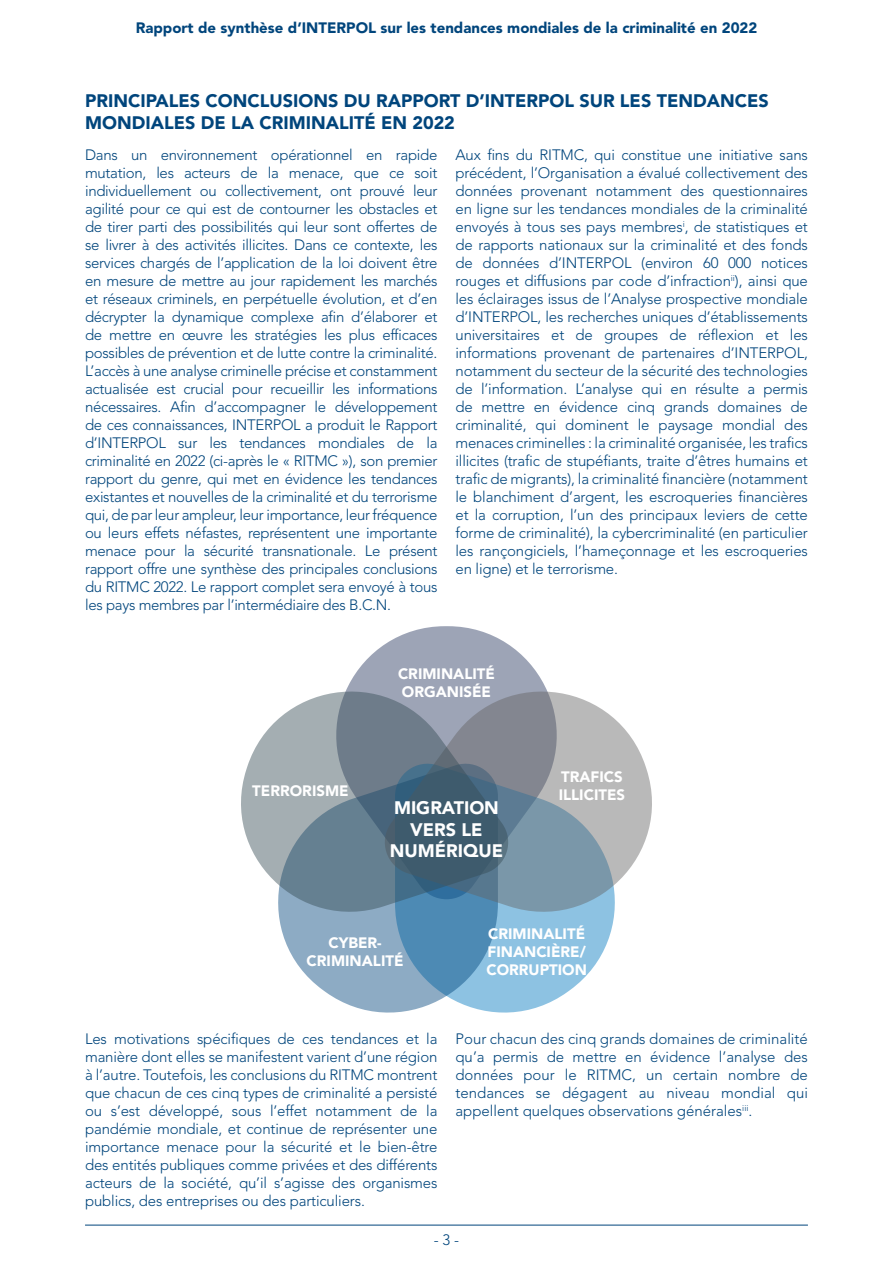
<style>
.page{position:relative;width:893px;height:1263px;background:#fff}
.page>*{position:absolute;margin:0;border:0;box-sizing:border-box;transform-origin:0 0}
.t1{font:900 18px/21.6px "Avenir LT Std";color:#00457c}
.t2{font:900 18px/21.6px "Avenir LT Std";color:#fff;text-align:center}
.t3{font:300 15px/18px "Avenir LT Std";letter-spacing:-.01em;color:#00457c;text-align:justify}
.t4{font:900 15px/18px "Avenir LT Std";color:#fff}
.t5{font:900 15px "Avenir LT Std";color:#00457c}
</style>
<div class="page">
<svg style="left:351px;top:626px;width:191px;height:55px;fill:#9da4b6"></svg>
<svg style="left:498px;top:913px;width:117px;height:100px;fill:#8dc2e2"></svg>
<svg style="left:278px;top:913px;width:220px;height:100px;fill:#8dabc4"></svg>
<svg style="left:515px;top:681px;width:137px;height:232px"></svg>
<svg style="left:241px;top:681px;width:274px;height:232px;background:#7e909e"></svg>
<hr style="left:85px;top:1225px;width:723px;height:1px;background:#00457c">
<p class="t5" style="left:136px;top:18px;width:623px">Rapport de synthèse d’INTERPOL sur les tendances mondiales de la criminalité en 2022</p>
<p class="t1" style="left:85px;top:90px;width:685px">PRINCIPALES CONCLUSIONS DU RAPPORT D’INTERPOL SUR LES TENDANCES<br>MONDIALES DE LA CRIMINALITÉ EN 2022</p>
<p class="t3" style="left:85px;top:146px;width:354px">Dans un environnement opérationnel en rapide mutation, les acteurs de la menace, que ce soit individuellement ou collectivement, ont prouvé leur agilité pour ce qui est de contourner les obstacles et de tirer parti des possibilités qui leur sont offertes de se livrer à des activités illicites. Dans ce contexte, les services chargés de l’application de la loi doivent être en mesure de mettre au jour rapidement les marchés et réseaux criminels, en perpétuelle évolution, et d’en décrypter la dynamique complexe afin d’élaborer et de mettre en œuvre les stratégies les plus efficaces possibles de prévention et de lutte contre la criminalité.<br>L’accès à une analyse criminelle précise et constamment actualisée est crucial pour recueillir les informations nécessaires. Afin d’accompagner le développement de ces connaissances, INTERPOL a produit le Rapport d’INTERPOL sur les tendances mondiales de la criminalité en 2022 (ci-après le « RITMC »), son premier rapport du genre, qui met en évidence les tendances existantes et nouvelles de la criminalité et du terrorisme qui, de par leur ampleur, leur importance, leur fréquence ou leurs effets néfastes, représentent une importante menace pour la sécurité transnationale. Le présent rapport offre une synthèse des principales conclusions du RITMC 2022. Le rapport complet sera envoyé à tous les pays membres par l’intermédiaire des B.C.N.</p>
<p class="t3" style="left:455px;top:146px;width:354px">Aux fins du RITMC, qui constitue une initiative sans précédent, l’Organisation a évalué collectivement des données provenant notamment des questionnaires en ligne sur les tendances mondiales de la criminalité envoyés à tous ses pays membres<sup>i</sup>, de statistiques et de rapports nationaux sur la criminalité et des fonds de données d’INTERPOL (environ 60 000 notices rouges et diffusions par code d’infraction<sup>ii</sup>), ainsi que les éclairages issus de l’Analyse prospective mondiale d’INTERPOL, les recherches uniques d’établissements universitaires et de groupes de réflexion et les informations provenant de partenaires d’INTERPOL, notamment du secteur de la sécurité des technologies de l’information. L’analyse qui en résulte a permis de mettre en évidence cinq grands domaines de criminalité, qui dominent le paysage mondial des menaces criminelles : la criminalité organisée, les trafics illicites (trafic de stupéfiants, traite d’êtres humains et trafic de migrants), la criminalité financière (notamment le blanchiment d’argent, les escroqueries financières et la corruption, l’un des principaux leviers de cette forme de criminalité), la cybercriminalité (en particulier les rançongiciels, l’hameçonnage et les escroqueries en ligne) et le terrorisme.</p>
<p class="t4" style="left:252px;top:782px;width:98px">TERRORISME</p>
<p class="t4" style="left:398px;top:664px;width:98px">CRIMINALITÉ<br>ORGANISÉE</p>
<p class="t2" style="left:390px;top:797px;width:115px">MIGRATION<br>VERS LE<br>NUMÉRIQUE</p>
<p class="t4" style="left:559px;top:768px;width:68px">TRAFICS<br>ILLICITES</p>
<p class="t4" style="left:307px;top:934px;width:98px;text-align:center">CYBER-<br>CRIMINALITÉ</p>
<p class="t4" style="left:486px;top:924px;width:102px;text-align:justify">CRIMINALITÉ FINANCIÈRE/ CORRUPTION</p>
<p class="t3" style="left:85px;top:1029px;width:354px">Les motivations spécifiques de ces tendances et la manière dont elles se manifestent varient d’une région à l’autre. Toutefois, les conclusions du RITMC montrent que chacun de ces cinq types de criminalité a persisté ou s’est développé, sous l’effet notamment de la pandémie mondiale, et continue de représenter une importance menace pour la sécurité et le bien-être des entités publiques comme privées et des différents acteurs de la société, qu’il s’agisse des organismes publics, des entreprises ou des particuliers.</p>
<p class="t3" style="left:455px;top:1029px;width:354px">Pour chacun des cinq grands domaines de criminalité qu’a permis de mettre en évidence l’analyse des données pour le RITMC, un certain nombre de tendances se dégagent au niveau mondial qui appellent quelques observations générales<sup>iii</sup>.</p>
<p class="t3" style="left:434px;top:1230px;width:27px">- 3 -</p>
</div>
